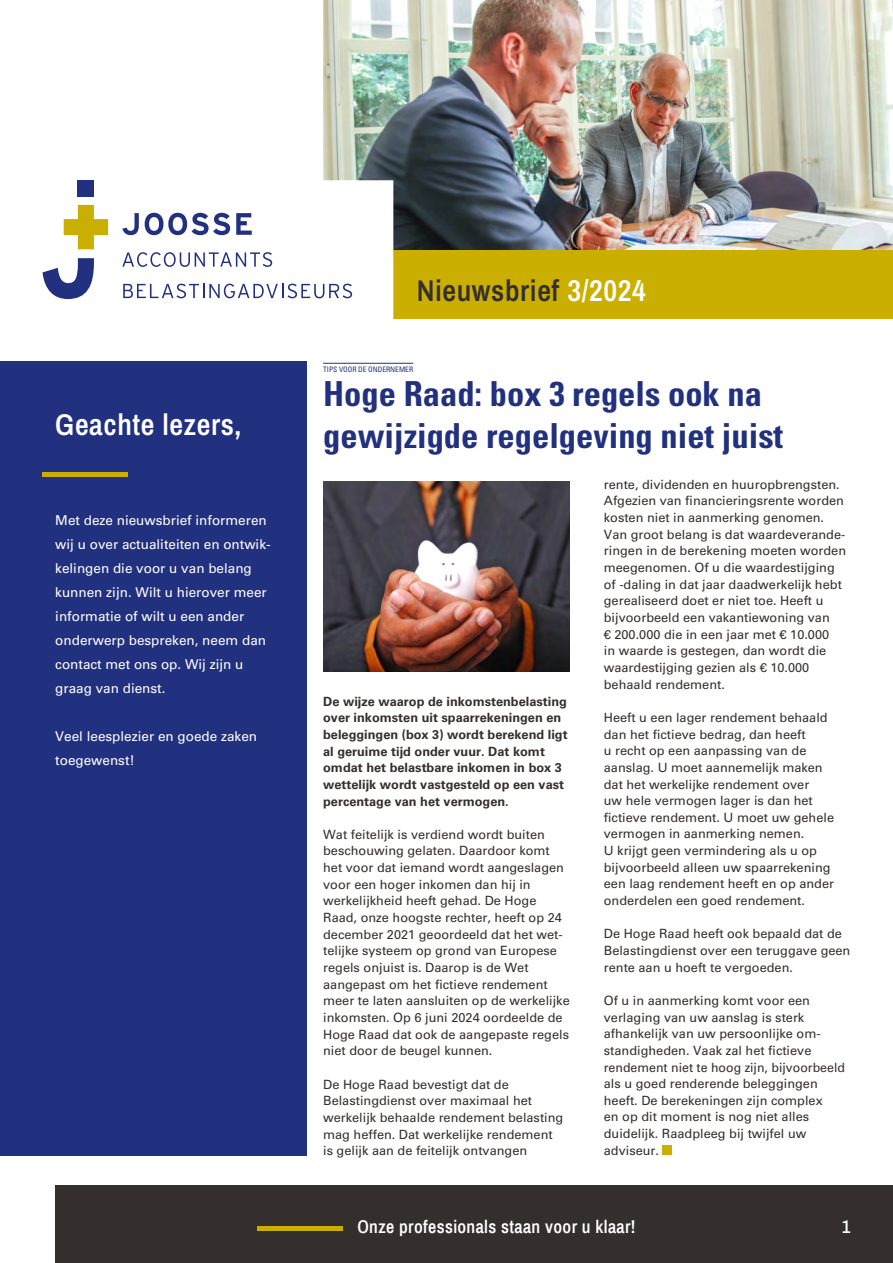
<style>
.page{position:relative;width:893px;height:1263px;background:#fff}
.page>*{position:absolute;margin:0;border:0;box-sizing:border-box;transform-origin:0 0}
.t1{font:700 condensed 34.5px/41.4px "Univers LT Std";color:#22317f}
.t2{font:30px "Archivo Narrow";letter-spacing:.02em;color:#342f2c}
.t3{font:30px "Archivo Narrow";letter-spacing:.02em;color:#fff}
.t4{font:600 18px "Archivo Narrow";letter-spacing:.02em;color:#fff}
.t5{font:13.5px/24px "Univers LT Std";color:#fff}
.t6{font:12.75px/16.6px "Univers LT Std";color:#342f2c}
.t7{font:700 12.75px/16.6px "Univers LT Std";color:#342f2c}
.t8{font:condensed 7.5px "Univers LT Std";color:#22317f}
.s1{color:#fff}
</style>
<div class="page">
<img style="left:393px;top:0;width:500px;height:251px">
<div style="left:374px;top:251px;width:519px;height:68px;background:#cbaf00"></div>
<svg style="left:42px;top:0;width:351px;height:319px"></svg>
<div style="left:0;top:361px;width:306px;height:794px;background:#22317f"></div>
<div style="left:55px;top:1186px;width:838px;height:77px;background:#342f2c"></div>
<svg style="left:122px;top:252px;width:150px;height:15px"></svg>
<svg style="left:122px;top:213px;width:17px;height:22px"></svg>
<svg style="left:145px;top:213px;width:85px;height:22px"></svg>
<svg style="left:236px;top:213px;width:16px;height:22px"></svg>
<svg style="left:123px;top:284px;width:229px;height:14px"></svg>
<svg style="left:64px;top:205px;width:44px;height:44px"></svg>
<svg style="left:43px;top:258px;width:51px;height:41px"></svg>
<div style="left:78px;top:180px;width:16px;height:17px;background:#22317f"></div>
<hr style="left:257px;top:1226px;width:85px;height:4px;background:#cbaf00">
<div style="left:663px;top:1145px;width:9px;height:10px;background:#cbaf00"></div>
<hr style="left:323px;top:363px;width:90px;height:1px;background:#22317f">
<img style="left:323px;top:482px;width:247px;height:190px">
<hr style="left:43px;top:473px;width:85px;height:4px;background:#cbaf00">
<h2 class="t3" style="left:55px;top:403px;width:188px">Geachte lezers,</h2>
<p class="t5" style="left:55px;top:508px;width:217px">Met deze nieuwsbrief informeren wij u over actualiteiten en ontwik&shy;kelingen die voor u van belang kunnen zijn. Wilt u hierover meer informatie of wilt u een ander onderwerp bespreken, neem dan contact met ons op. Wij zijn u graag van dienst.</p>
<p class="t5" style="left:55px;top:724px;width:203px">Veel leesplezier en goede zaken toegewenst!</p>
<h2 class="t2" style="left:417px;top:270px;width:230px">Nieuwsbrief <span class="s1">3/2024</span></h2>
<p class="t8" style="left:323px;top:365px;width:92px">TIPS VOOR DE ONDERNEMER</p>
<h1 class="t1" style="left:323px;top:373px;width:462px">Hoge Raad: box 3 regels ook na gewijzigde regelgeving niet juist</h1>
<p class="t7" style="left:323px;top:693px;width:246px">De wijze waarop de inkomstenbelasting over inkomsten uit spaarrekeningen en beleggingen (box 3) wordt berekend ligt al geruime tijd onder vuur. Dat komt omdat het belastbare inkomen in box 3 wettelijk wordt vastgesteld op een vast percentage van het vermogen.</p>
<p class="t6" style="left:323px;top:826px;width:248px">Wat feitelijk is verdiend wordt buiten beschouwing gelaten. Daardoor komt het voor dat iemand wordt aangeslagen voor een hoger inkomen dan hij in werkelijkheid heeft gehad. De Hoge Raad, onze hoogste rechter, heeft op 24 december 2021 geoordeeld dat het wet&shy;telijke systeem op grond van Europese regels onjuist is. Daarop is de Wet aangepast om het fictieve rendement meer te laten aansluiten op de werkelijke inkomsten. Op 6 juni 2024 oordeelde de Hoge Raad dat ook de aangepaste regels niet door de beugel kunnen.</p>
<p class="t6" style="left:323px;top:1076px;width:242px">De Hoge Raad bevestigt dat de Belastingdienst over maximaal het werkelijk behaalde rendement belasting mag heffen. Dat werkelijke rendement is gelijk aan de feitelijk ontvangen</p>
<p class="t6" style="left:604px;top:476px;width:244px">rente, dividenden en huuropbrengsten.<br>Afgezien van financieringsrente worden kosten niet in aanmerking genomen.<br>Van groot belang is dat waardeverande&shy;ringen in de berekening moeten worden meegenomen. Of u die waardestijging of -daling in dat jaar daadwerkelijk hebt gerealiseerd doet er niet toe. Heeft u bijvoorbeeld een vakantiewoning van<br>€ 200.000 die in een jaar met € 10.000<br>in waarde is gestegen, dan wordt die waardestijging gezien als € 10.000 behaald rendement.</p>
<p class="t6" style="left:604px;top:709px;width:232px">Heeft u een lager rendement behaald dan het fictieve bedrag, dan heeft<br>u recht op een aanpassing van de aanslag. U moet aannemelijk maken dat het werkelijke rendement over<br>uw hele vermogen lager is dan het fictieve rendement. U moet uw gehele vermogen in aanmerking nemen.<br>U krijgt geen vermindering als u op bijvoorbeeld alleen uw spaarrekening een laag rendement heeft en op ander onderdelen een goed rendement.</p>
<p class="t6" style="left:604px;top:925px;width:248px">De Hoge Raad heeft ook bepaald dat de<br>Belastingdienst over een teruggave geen rente aan u hoeft te vergoeden.</p>
<p class="t6" style="left:604px;top:992px;width:243px">Of u in aanmerking komt voor een verlaging van uw aanslag is sterk afhankelijk van uw persoonlijke om&shy;standigheden. Vaak zal het fictieve rendement niet te hoog zijn, bijvoorbeeld als u goed renderende beleggingen heeft. De berekeningen zijn complex<br>en op dit moment is nog niet alles duidelijk. Raadpleeg bij twijfel uw adviseur.</p>
<h3 class="t4" style="left:357px;top:1216px;width:280px">Onze professionals staan voor u klaar!</h3>
<h3 class="t4" style="left:842px;top:1216px;width:10px">1</h3>
</div>
